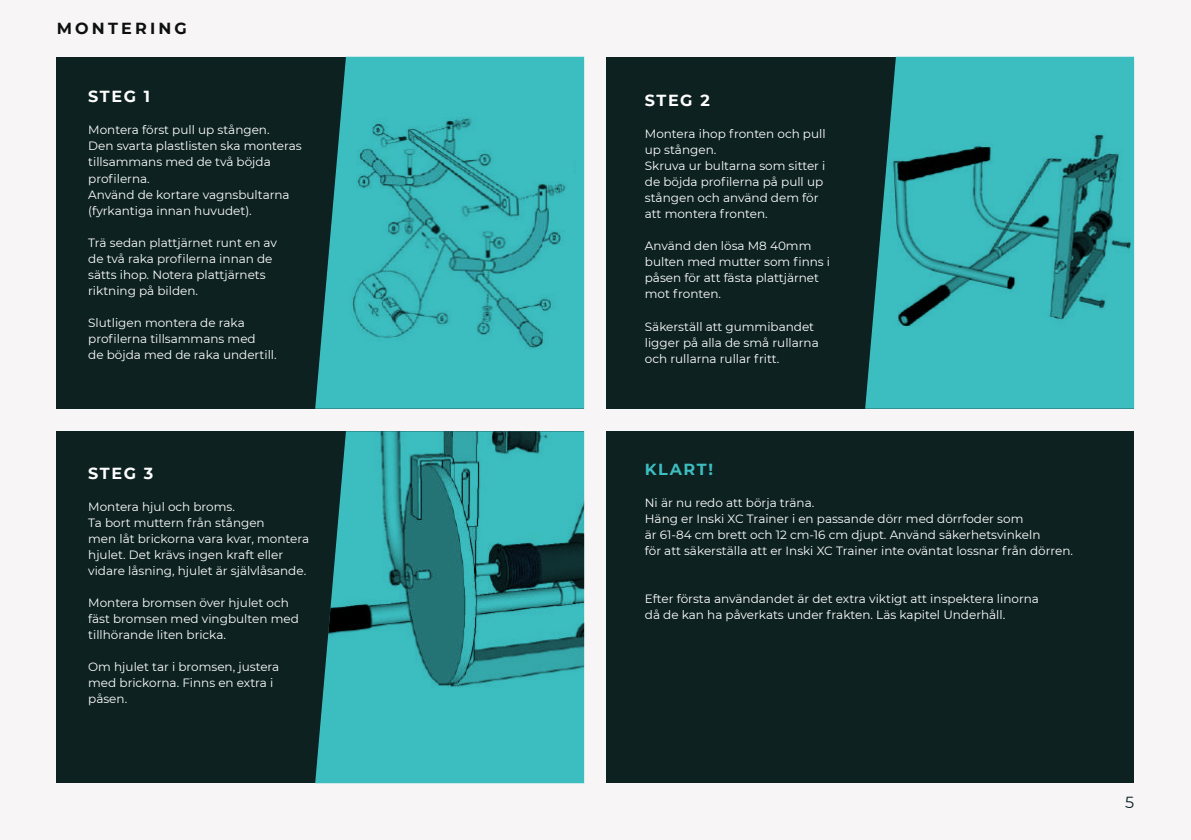
<style>
.page{position:relative;width:1191px;height:840px;background:#fff}
.page>*{position:absolute;margin:0;border:0;box-sizing:border-box;transform-origin:0 0}
.t1{font:700 16px "Montserrat";letter-spacing:.1em;color:#fff}
.t2{font:700 16px "Montserrat";letter-spacing:.2em;color:#0e0f0f}
.t3{font:700 16px "Montserrat";letter-spacing:.1em;color:#3dbdc0}
.t4{font:16px "Montserrat";color:#072022}
.t5{font:12px/16px "Montserrat";color:#fff}
</style>
<div class="page">
<div style="left:0;top:0;width:1191px;height:839px;background:#f7f5f5"></div>
<div style="left:57px;top:57px;width:527px;height:351px;background:#0d2121"></div>
<div style="left:607px;top:57px;width:527px;height:351px;background:#0d2121"></div>
<div style="left:57px;top:431px;width:527px;height:351px;background:#0d2121"></div>
<div style="left:606px;top:431px;width:528px;height:351px;background:#0d2121"></div>
<div style="left:315px;top:431px;width:270px;height:351px;background:#3cbec1"></div>
<img style="left:315px;top:431px;width:269px;height:270px">
<svg style="left:315px;top:57px;width:292px;height:351px;fill:#3cbec1"></svg>
<img style="left:340px;top:101px;width:235px;height:270px">
<svg style="left:865px;top:57px;width:270px;height:351px;background:#38abae"></svg>
<img style="left:874px;top:109px;width:260px;height:245px">
<h1 class="t2" style="left:57px;top:17px;width:132px">MONTERING</h1>
<h1 class="t1" style="left:88px;top:85px;width:63px">STEG 1</h1>
<p class="t5" style="left:88px;top:122px;width:215px">Montera först pull up stången.<br>Den svarta plastlisten ska monteras tillsammans med de två böjda profilerna.<br>Använd de kortare vagnsbultarna (fyrkantiga innan huvudet).</p>
<p class="t5" style="left:88px;top:234px;width:190px">Trä sedan plattjärnet runt en av de två raka profilerna innan de sätts ihop. Notera plattjärnets riktning på bilden.</p>
<p class="t5" style="left:88px;top:314px;width:190px">Slutligen montera de raka profilerna tillsammans med<br>de böjda med de raka undertill.</p>
<h1 class="t1" style="left:88px;top:461px;width:66px">STEG 3</h1>
<p class="t5" style="left:88px;top:498px;width:222px">Montera hjul och broms.<br>Ta bort muttern från stången<br>men låt brickorna vara kvar, montera hjulet. Det krävs ingen kraft eller vidare låsning, hjulet är självlåsande.</p>
<p class="t5" style="left:88px;top:594px;width:212px">Montera bromsen över hjulet och fäst bromsen med vingbulten med tillhörande liten bricka.</p>
<p class="t5" style="left:88px;top:658px;width:193px">Om hjulet tar i bromsen, justera med brickorna. Finns en extra i påsen.</p>
<h1 class="t1" style="left:645px;top:89px;width:66px">STEG 2</h1>
<p class="t5" style="left:645px;top:126px;width:182px">Montera ihop fronten och pull up stången.<br>Skruva ur bultarna som sitter i de böjda profilerna på pull up stången och använd dem för att montera fronten.</p>
<p class="t5" style="left:645px;top:237px;width:187px">Använd den lösa M8 40mm bulten med mutter som finns i påsen för att fästa plattjärnet mot fronten.</p>
<p class="t5" style="left:645px;top:317px;width:175px">Säkerställ att gummibandet ligger på alla de små rullarna och rullarna rullar fritt.</p>
<h1 class="t3" style="left:645px;top:457px;width:70px">KLART!</h1>
<p class="t5" style="left:645px;top:494px;width:430px">Ni är nu redo att börja träna.<br>Häng er Inski XC Trainer i en passande dörr med dörrfoder som<br>är 61-84 cm brett och 12 cm-16 cm djupt. Använd säkerhetsvinkeln<br>för att säkerställa att er Inski XC Trainer inte oväntat lossnar från dörren.</p>
<p class="t5" style="left:645px;top:590px;width:396px">Efter första användandet är det extra viktigt att inspektera linorna då de kan ha påverkats under frakten. Läs kapitel Underhåll.</p>
<h1 class="t4" style="left:1125px;top:790px;width:11px">5</h1>
</div>
